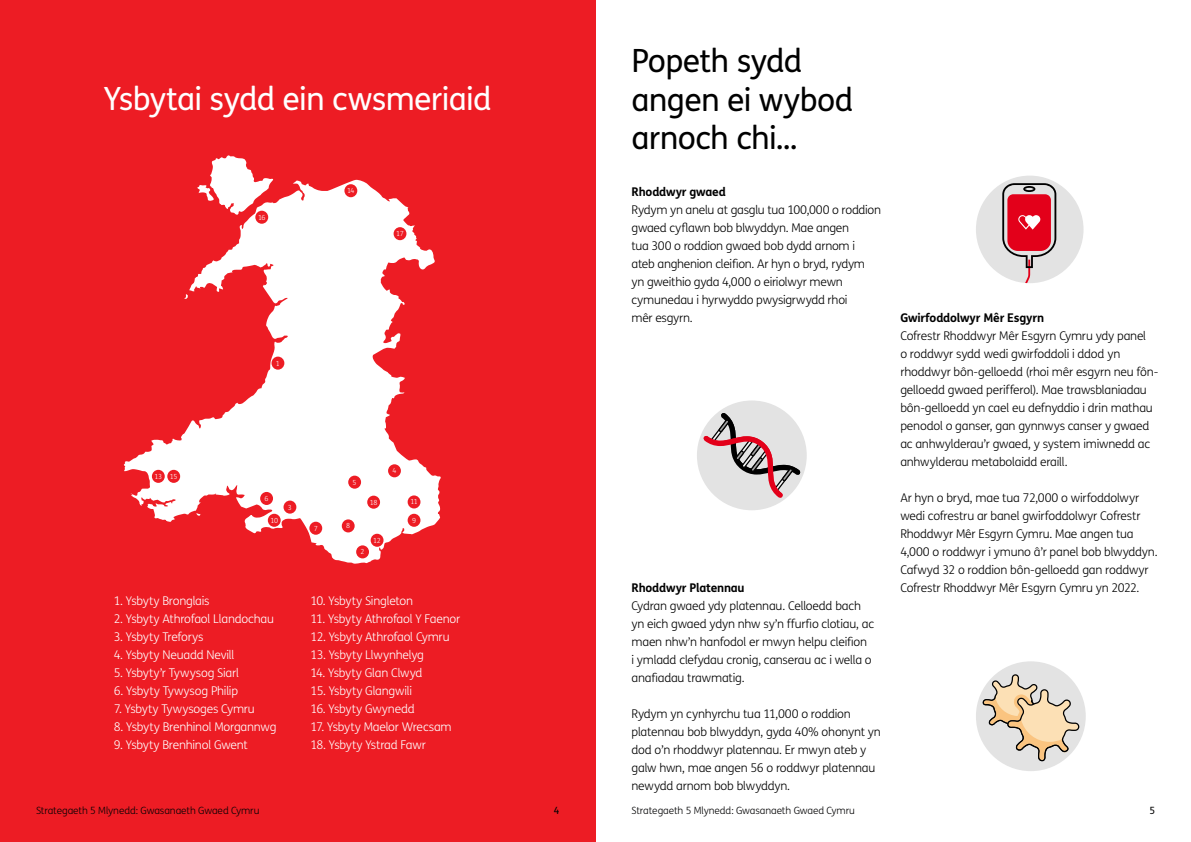
<style>
.page{position:relative;width:1191px;height:842px;background:#fff}
.page>*{position:absolute;margin:0;border:0;box-sizing:border-box;transform-origin:0 0}
.t1{font:32px/38.4px "FS Me";letter-spacing:-.02em;color:#000}
.t2{font:32px "FS Me";letter-spacing:-.025em;color:#fff}
.t3{font:300 12px/18px "FS Me";letter-spacing:-.02em;color:#000}
.t4{font:300 12px "FS Me";letter-spacing:-.02em;color:#fff}
.t5{font:700 12px "FS Me";letter-spacing:-.015em;color:#000}
.t6{font:300 10px "FS Me";letter-spacing:-.01em;color:#020203}
.t7{font:10px "FS Me";color:#020203}
.t8{font:300 7px "FS Me";letter-spacing:-.07em;color:#fff}
</style>
<div class="page">
<div style="left:0;top:0;width:595px;height:842px;background:#ed1c24"></div>
<svg style="left:123px;top:179px;width:318px;height:385px"></svg>
<svg style="left:197px;top:155px;width:76px;height:60px"></svg>
<div style="left:271px;top:357px;width:13px;height:13px;background:#ed1c24;border-radius:50%"></div>
<div style="left:356px;top:545px;width:13px;height:13px;background:#ed1c24;border-radius:50%"></div>
<div style="left:283px;top:501px;width:13px;height:13px;background:#ed1c24;border-radius:50%"></div>
<div style="left:388px;top:464px;width:13px;height:13px;background:#ed1c24;border-radius:50%"></div>
<div style="left:348px;top:476px;width:13px;height:13px;background:#ed1c24;border-radius:50%"></div>
<div style="left:260px;top:492px;width:13px;height:13px;background:#ed1c24;border-radius:50%"></div>
<div style="left:309px;top:522px;width:13px;height:13px;background:#ed1c24;border-radius:50%"></div>
<div style="left:342px;top:519px;width:13px;height:13px;background:#ed1c24;border-radius:50%"></div>
<div style="left:407px;top:514px;width:13px;height:13px;background:#ed1c24;border-radius:50%"></div>
<div style="left:268px;top:514px;width:13px;height:13px;background:#ed1c24;border-radius:50%"></div>
<div style="left:407px;top:495px;width:13px;height:13px;background:#ed1c24;border-radius:50%"></div>
<div style="left:371px;top:534px;width:12px;height:13px;background:#ed1c24;border-radius:50%"></div>
<div style="left:152px;top:470px;width:13px;height:13px;background:#ed1c24;border-radius:50%"></div>
<div style="left:344px;top:184px;width:13px;height:13px;background:#ed1c24;border-radius:50%"></div>
<div style="left:167px;top:470px;width:13px;height:13px;background:#ed1c24;border-radius:50%"></div>
<div style="left:255px;top:211px;width:13px;height:13px;background:#ed1c24;border-radius:50%"></div>
<div style="left:393px;top:227px;width:13px;height:13px;background:#ed1c24;border-radius:50%"></div>
<div style="left:367px;top:496px;width:13px;height:13px;background:#ed1c24;border-radius:50%"></div>
<div style="left:976px;top:176px;width:107px;height:107px;background:#e3e3e3;border-radius:50%"></div>
<svg style="left:979px;top:183px;width:77px;height:100px"></svg>
<div style="left:697px;top:400px;width:109px;height:110px;background:#e3e3e3;border-radius:50%"></div>
<svg style="left:703px;top:413px;width:97px;height:85px"></svg>
<div style="left:976px;top:661px;width:109px;height:110px;background:#e3e3e3;border-radius:50%"></div>
<svg style="left:982px;top:674px;width:97px;height:87px"></svg>
<h1 class="t2" style="left:104px;top:77px;width:389px">Ysbytai sydd ein cwsmeriaid</h1>
<p class="t8" style="left:154px;top:472px;width:9px">13</p>
<p class="t8" style="left:170px;top:472px;width:9px">15</p>
<p class="t8" style="left:258px;top:212px;width:9px">16</p>
<p class="t8" style="left:276px;top:358px;width:6px">1</p>
<p class="t8" style="left:264px;top:494px;width:6px">6</p>
<p class="t8" style="left:288px;top:502px;width:6px">3</p>
<p class="t8" style="left:347px;top:186px;width:9px">14</p>
<p class="t8" style="left:396px;top:229px;width:9px">17</p>
<p class="t8" style="left:353px;top:477px;width:6px">5</p>
<p class="t8" style="left:370px;top:497px;width:9px">18</p>
<p class="t8" style="left:392px;top:466px;width:6px">4</p>
<p class="t8" style="left:410px;top:497px;width:9px">11</p>
<p class="t8" style="left:270px;top:515px;width:9px">10</p>
<p class="t8" style="left:412px;top:515px;width:6px">9</p>
<p class="t8" style="left:314px;top:523px;width:6px">7</p>
<p class="t8" style="left:346px;top:521px;width:6px">8</p>
<p class="t8" style="left:360px;top:547px;width:6px">2</p>
<p class="t8" style="left:373px;top:535px;width:9px">12</p>
<p class="t4" style="left:114px;top:593px;width:97px">1. Ysbyty Bronglais</p>
<p class="t4" style="left:114px;top:611px;width:162px">2. Ysbyty Athrofaol Llandochau</p>
<p class="t4" style="left:114px;top:629px;width:91px">3. Ysbyty Treforys</p>
<p class="t4" style="left:114px;top:647px;width:122px">4. Ysbyty Neuadd Nevill</p>
<p class="t4" style="left:114px;top:665px;width:127px">5. Ysbyty’r Tywysog Siarl</p>
<p class="t4" style="left:114px;top:683px;width:126px">6. Ysbyty Tywysog Philip</p>
<p class="t4" style="left:114px;top:701px;width:142px">7. Ysbyty Tywysoges Cymru</p>
<p class="t4" style="left:114px;top:719px;width:164px">8. Ysbyty Brenhinol Morgannwg</p>
<p class="t4" style="left:114px;top:737px;width:135px">9. Ysbyty Brenhinol Gwent</p>
<p class="t4" style="left:310px;top:593px;width:104px">10. Ysbyty Singleton</p>
<p class="t4" style="left:310px;top:611px;width:151px">11. Ysbyty Athrofaol Y Faenor</p>
<p class="t4" style="left:310px;top:629px;width:141px">12. Ysbyty Athrofaol Cymru</p>
<p class="t4" style="left:310px;top:647px;width:115px">13. Ysbyty Llwynhelyg</p>
<p class="t4" style="left:310px;top:665px;width:113px">14. Ysbyty Glan Clwyd</p>
<p class="t4" style="left:310px;top:683px;width:103px">15. Ysbyty Glangwili</p>
<p class="t4" style="left:310px;top:701px;width:106px">16. Ysbyty Gwynedd</p>
<p class="t4" style="left:310px;top:719px;width:143px">17. Ysbyty Maelor Wrecsam</p>
<p class="t4" style="left:310px;top:737px;width:117px">18. Ysbyty Ystrad Fawr</p>
<h1 class="t1" style="left:631px;top:41px;width:223px">Popeth sydd angen ei wybod arnoch chi...</h1>
<p class="t5" style="left:631px;top:182px;width:96px">Rhoddwyr gwaed</p>
<p class="t3" style="left:631px;top:200px;width:251px">Rydym yn anelu at gasglu tua 100,000 o roddion gwaed cyflawn bob blwyddyn. Mae angen<br>tua 300 o roddion gwaed bob dydd arnom i ateb anghenion cleifion. Ar hyn o bryd, rydym<br>yn gweithio gyda 4,000 o eiriolwyr mewn cymunedau i hyrwyddo pwysigrwydd rhoi<br>mêr esgyrn.</p>
<p class="t5" style="left:631px;top:578px;width:115px">Rhoddwyr Platennau</p>
<p class="t3" style="left:631px;top:596px;width:244px">Cydran gwaed ydy platennau. Celloedd bach yn eich gwaed ydyn nhw sy’n ffurfio clotiau, ac maen nhw’n hanfodol er mwyn helpu cleifion<br>i ymladd clefydau cronig, canserau ac i wella o anafiadau trawmatig.</p>
<p class="t3" style="left:631px;top:704px;width:251px">Rydym yn cynhyrchu tua 11,000 o roddion platennau bob blwyddyn, gyda 40% ohonynt yn dod o’n rhoddwyr platennau. Er mwyn ateb y galw hwn, mae angen 56 o roddwyr platennau newydd arnom bob blwyddyn.</p>
<p class="t5" style="left:900px;top:308px;width:145px">Gwirfoddolwyr Mêr Esgyrn</p>
<p class="t3" style="left:900px;top:326px;width:259px">Cofrestr Rhoddwyr Mêr Esgyrn Cymru ydy panel<br>o roddwyr sydd wedi gwirfoddoli i ddod yn rhoddwyr bôn-gelloedd (rhoi mêr esgyrn neu fôn&shy;gelloedd gwaed perifferol). Mae trawsblaniadau bôn-gelloedd yn cael eu defnyddio i drin mathau penodol o ganser, gan gynnwys canser y gwaed ac anhwylderau’r gwaed, y system imiwnedd ac anhwylderau metabolaidd eraill.</p>
<p class="t3" style="left:900px;top:488px;width:259px">Ar hyn o bryd, mae tua 72,000 o wirfoddolwyr wedi cofrestru ar banel gwirfoddolwyr Cofrestr Rhoddwyr Mêr Esgyrn Cymru. Mae angen tua 4,000 o roddwyr i ymuno â’r panel bob blwyddyn.<br>Cafwyd 32 o roddion bôn-gelloedd gan roddwyr Cofrestr Rhoddwyr Mêr Esgyrn Cymru yn 2022.</p>
<p class="t6" style="left:36px;top:803px;width:225px">Strategaeth 5 Mlynedd: Gwasanaeth Gwaed Cymru</p>
<p class="t7" style="left:554px;top:803px;width:7px">4</p>
<p class="t6" style="left:631px;top:803px;width:225px">Strategaeth 5 Mlynedd: Gwasanaeth Gwaed Cymru</p>
<p class="t7" style="left:1149px;top:803px;width:7px">5</p>
</div>
